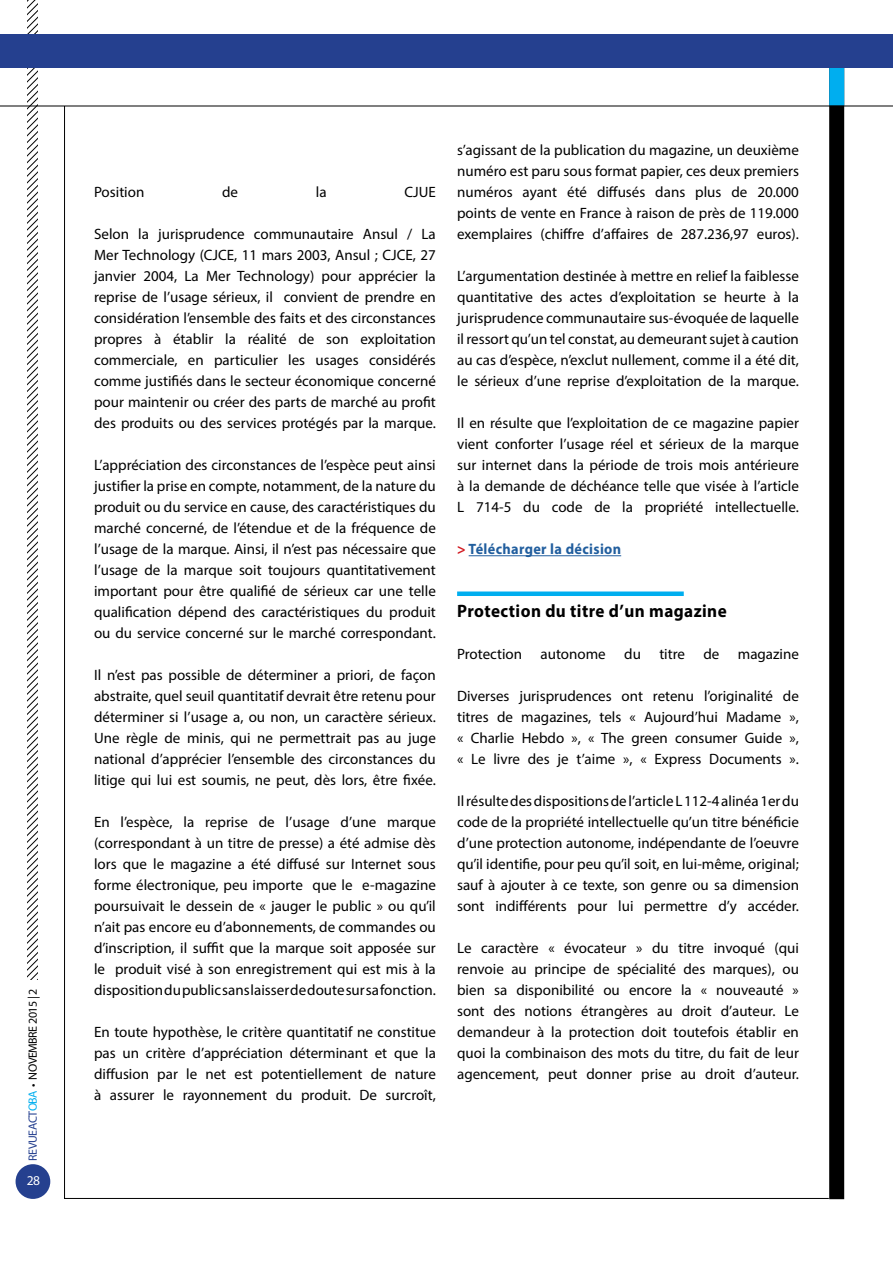
<style>
.page{position:relative;width:893px;height:1263px;background:#fff}
.page>*{position:absolute;margin:0;border:0;box-sizing:border-box;transform-origin:0 0}
.t1{font:700 18px "Myriad Pro";letter-spacing:.025em;color:#000;scale:.95 1}
.t2{font:15px/21px "Myriad Pro";color:#000;text-align:justify}
.t3{font:700 15px "Myriad Pro";letter-spacing:.025em;color:#215e9e;scale:.95 1}
.t4{font:13.5px "Myriad Pro";color:#fff}
.t5{font:12px "Myriad Pro";letter-spacing:-.04em;color:#000}
.s1{color:#25408f}
.s2{color:#00aeef}
.s3{color:#d21820}
</style>
<div class="page">
<svg style="left:28px;top:0;width:9px;height:979px"></svg>
<div style="left:16px;top:1164px;width:34px;height:35px;background:#25408f;border-radius:50%"></div>
<div style="left:829px;top:40px;width:15px;height:1159px;background:#000"></div>
<div style="left:829px;top:65px;width:15px;height:41px;background:#00aeef"></div>
<div style="left:0;top:35px;width:893px;height:33px;background:#25408f"></div>
<hr style="left:0;top:106px;width:893px;height:1px;background:#000">
<hr style="left:469px;top:555px;width:152px;height:1px;background:#215e9e">
<div style="left:457px;top:591px;width:227px;height:5px;background:#00aeef"></div>
<p class="t5" style="left:25px;top:1160px;width:173px;rotate:-90deg"><span class="s1">REVUEACT</span><span class="s2">OBA</span> • NOVEMBRE 2015 | 2</p>
<p class="t4" style="left:27px;top:1172px;width:15px">28</p>
<p class="t2" style="left:94px;top:181px;width:52px">Position</p>
<p class="t2" style="left:222px;top:181px;width:17px">de</p>
<p class="t2" style="left:316px;top:181px;width:12px">la</p>
<p class="t2" style="left:404px;top:181px;width:33px">CJUE</p>
<p class="t2" style="left:94px;top:223px;width:343px">Selon la jurisprudence communautaire Ansul / La Mer Technology (CJCE, 11 mars 2003, Ansul ; CJCE, 27 janvier 2004, La Mer Technology) pour apprécier la reprise de l’usage sérieux, il convient de prendre en considération l’ensemble des faits et des circonstances propres à établir la réalité de son exploitation commerciale, en particulier les usages considérés comme justifiés dans le secteur économique concerné pour maintenir ou créer des parts de marché au profit des produits ou des services protégés par la marque.</p>
<p class="t2" style="left:94px;top:454px;width:343px">L’appréciation des circonstances de l’espèce peut ainsi justifier la prise en compte, notamment, de la nature du produit ou du service en cause, des caractéristiques du marché concerné, de l’étendue et de la fréquence de l’usage de la marque. Ainsi, il n’est pas nécessaire que l’usage de la marque soit toujours quantitativement important pour être qualifié de sérieux car une telle qualification dépend des caractéristiques du produit ou du service concerné sur le marché correspondant.</p>
<p class="t2" style="left:94px;top:664px;width:343px">Il n’est pas possible de déterminer a priori, de façon abstraite, quel seuil quantitatif devrait être retenu pour déterminer si l’usage a, ou non, un caractère sérieux.<br>Une règle de minis, qui ne permettrait pas au juge national d’apprécier l’ensemble des circonstances du litige qui lui est soumis, ne peut, dès lors, être fixée.</p>
<p class="t2" style="left:94px;top:811px;width:343px">En l’espèce, la reprise de l’usage d’une marque (correspondant à un titre de presse) a été admise dès lors que le magazine a été diffusé sur Internet sous forme électronique, peu importe que le e-magazine poursuivait le dessein de « jauger le public » ou qu’il n’ait pas encore eu d’abonnements, de commandes ou d’inscription, il suffit que la marque soit apposée sur le produit visé à son enregistrement qui est mis à la disposition du public sans laisser de doute sur sa fonction.</p>
<p class="t2" style="left:94px;top:1021px;width:343px">En toute hypothèse, le critère quantitatif ne constitue pas un critère d’appréciation déterminant et que la diffusion par le net est potentiellement de nature à assurer le rayonnement du produit. De surcroît,</p>
<p class="t2" style="left:457px;top:139px;width:343px">s’agissant de la publication du magazine, un deuxième numéro est paru sous format papier, ces deux premiers numéros ayant été diffusés dans plus de 20.000 points de vente en France à raison de près de 119.000 exemplaires (chiffre d’affaires de 287.236,97 euros).</p>
<p class="t2" style="left:457px;top:265px;width:343px">L’argumentation destinée à mettre en relief la faiblesse quantitative des actes d’exploitation se heurte à la jurisprudence communautaire sus-évoquée de laquelle il ressort qu’un tel constat, au demeurant sujet à caution au cas d’espèce, n’exclut nullement, comme il a été dit, le sérieux d’une reprise d’exploitation de la marque.</p>
<p class="t2" style="left:457px;top:412px;width:343px">Il en résulte que l’exploitation de ce magazine papier vient conforter l’usage réel et sérieux de la marque sur internet dans la période de trois mois antérieure à la demande de déchéance telle que visée à l’article L 714-5 du code de la propriété intellectuelle.</p>
<p class="t3" style="left:457px;top:539px;width:174px"><span class="s3">&gt;</span> Télécharger la décision</p>
<p class="t1" style="left:457px;top:599px;width:285px">Protection du titre d’un magazine</p>
<p class="t2" style="left:457px;top:643px;width:343px">Protection autonome du titre de magazine</p>
<p class="t2" style="left:457px;top:685px;width:343px">Diverses jurisprudences ont retenu l’originalité de titres de magazines, tels « Aujourd’hui Madame », « Charlie Hebdo », « The green consumer Guide », « Le livre des je t’aime », « Express Documents ».</p>
<p class="t2" style="left:457px;top:790px;width:343px">Il résulte des dispositions de l’article L 112-4 alinéa 1er du code de la propriété intellectuelle qu’un titre bénéficie d’une protection autonome, indépendante de l’oeuvre qu’il identifie, pour peu qu’il soit, en lui-même, original; sauf à ajouter à ce texte, son genre ou sa dimension sont indifférents pour lui permettre d’y accéder.</p>
<p class="t2" style="left:457px;top:937px;width:343px">Le caractère « évocateur » du titre invoqué (qui renvoie au principe de spécialité des marques), ou bien sa disponibilité ou encore la « nouveauté » sont des notions étrangères au droit d’auteur. Le demandeur à la protection doit toutefois établir en quoi la combinaison des mots du titre, du fait de leur agencement, peut donner prise au droit d’auteur.</p>
</div>
